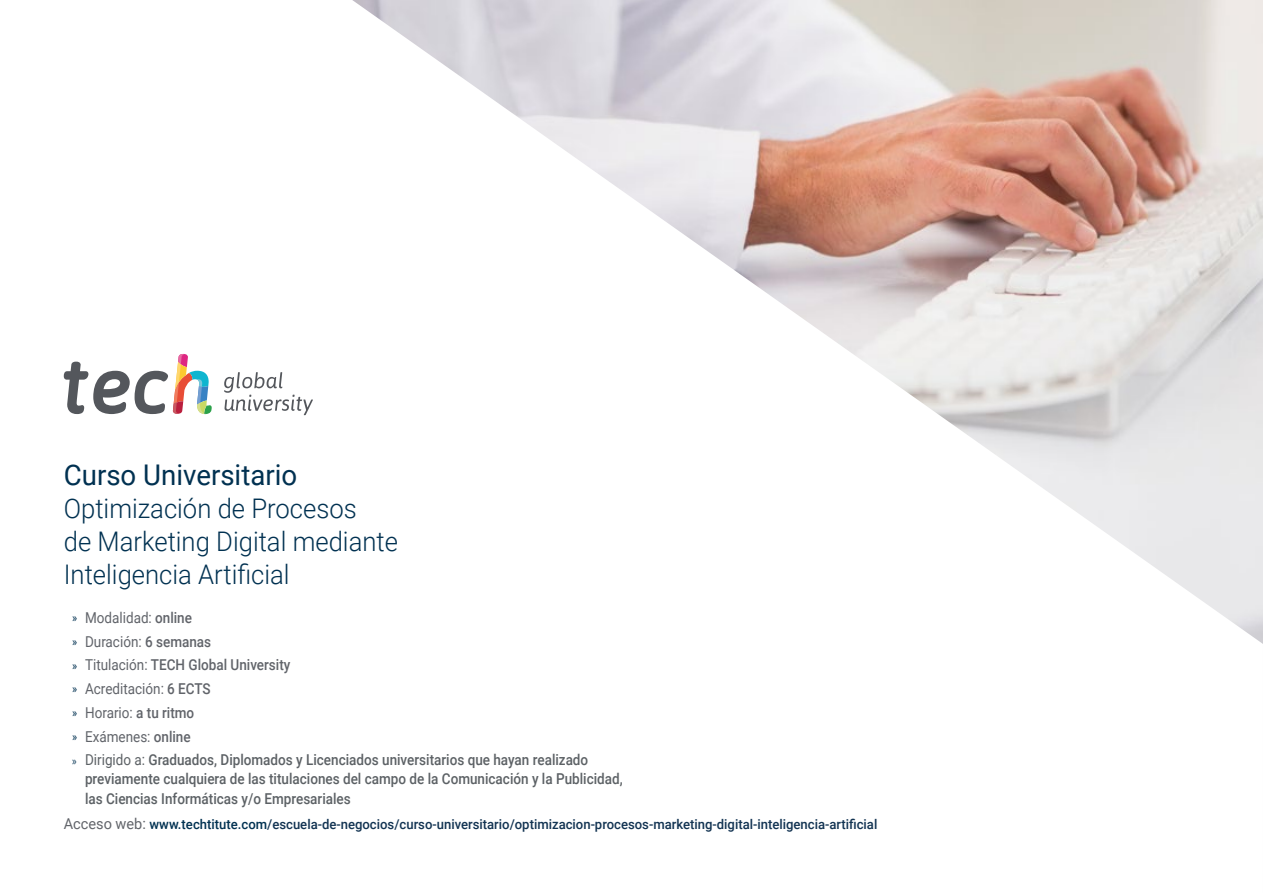
<style>
.page{position:relative;width:1263px;height:893px;background:#fff}
.page>*{position:absolute;margin:0;border:0;box-sizing:border-box;transform-origin:0 0}
.t1{font:28.5px "Roboto";color:#013151}
.t2{font:300 27px/33px "Roboto";color:#013151;scale:.95 1}
.t3{font:500 15px/23.7px "Roboto";color:#5c6165;scale:.9 1}
.t4{font:500 13.5px "Roboto";color:#123352}
.s1{font-weight:400;font-size:12px;color:#013151}
.s2{font-weight:400;color:#61646a}
.s3{color:#61646a}
.s4{font-family:"Myriad Pro";font-weight:400;font-size:12px;color:#013151}
.s5{font-weight:400}
.s6{font-weight:400;font-size:15px;color:#61646a}
.s7{color:#013151}
</style>
<div class="page">
<img style="left:352px;top:0;width:911px;height:644px">
<svg style="left:224px;top:372px;width:89px;height:43px"></svg>
<svg style="left:64px;top:354px;width:148px;height:60px"></svg>
<h1 class="t1" style="left:64px;top:455px;width:235px">Curso Universitario</h1>
<h2 class="t2" style="left:64px;top:491px;width:353px">Optimización de Procesos<br>de Marketing Digital mediante<br>Inteligencia Artificial</h2>
<p class="t3" style="left:72px;top:605px;width:575px"><span class="s1">»</span> <span class="s2">Modalidad:</span> <span class="s3">online<br></span><span class="s1">»</span> <span class="s2">Duración:</span> <span class="s3">6 semanas<br></span><span class="s1">»</span> <span class="s2">Titulación:</span> <span class="s3">TECH Global University<br></span><span class="s1">»</span> <span class="s2">Acreditación:</span> <span class="s3">6 ECTS<br></span><span class="s1">»</span> <span class="s2">Horario:</span> <span class="s3">a tu ritmo<br></span><span class="s1">»</span> <span class="s2">Exámenes:</span> <span class="s3">online<br></span><span class="s4">»</span> <span class="s5">Dirigido a:</span> Graduados, Diplomados y Licenciados universitarios que hayan realizado</p>
<p class="t3" style="left:85px;top:768px;width:599px;line-height:19.5px">previamente cualquiera de las titulaciones del campo de la Comunicación y la Publicidad, las Ciencias Informáticas y/o Empresariales</p>
<p class="t4" style="left:64px;top:815px;width:815px"><span class="s6">Acceso web:</span> <span class="s7">www.techtitute.com</span>/escuela-de-negocios/curso-universitario/optimizacion-procesos-marketing-digital-inteligencia-artificial</p>
</div>
